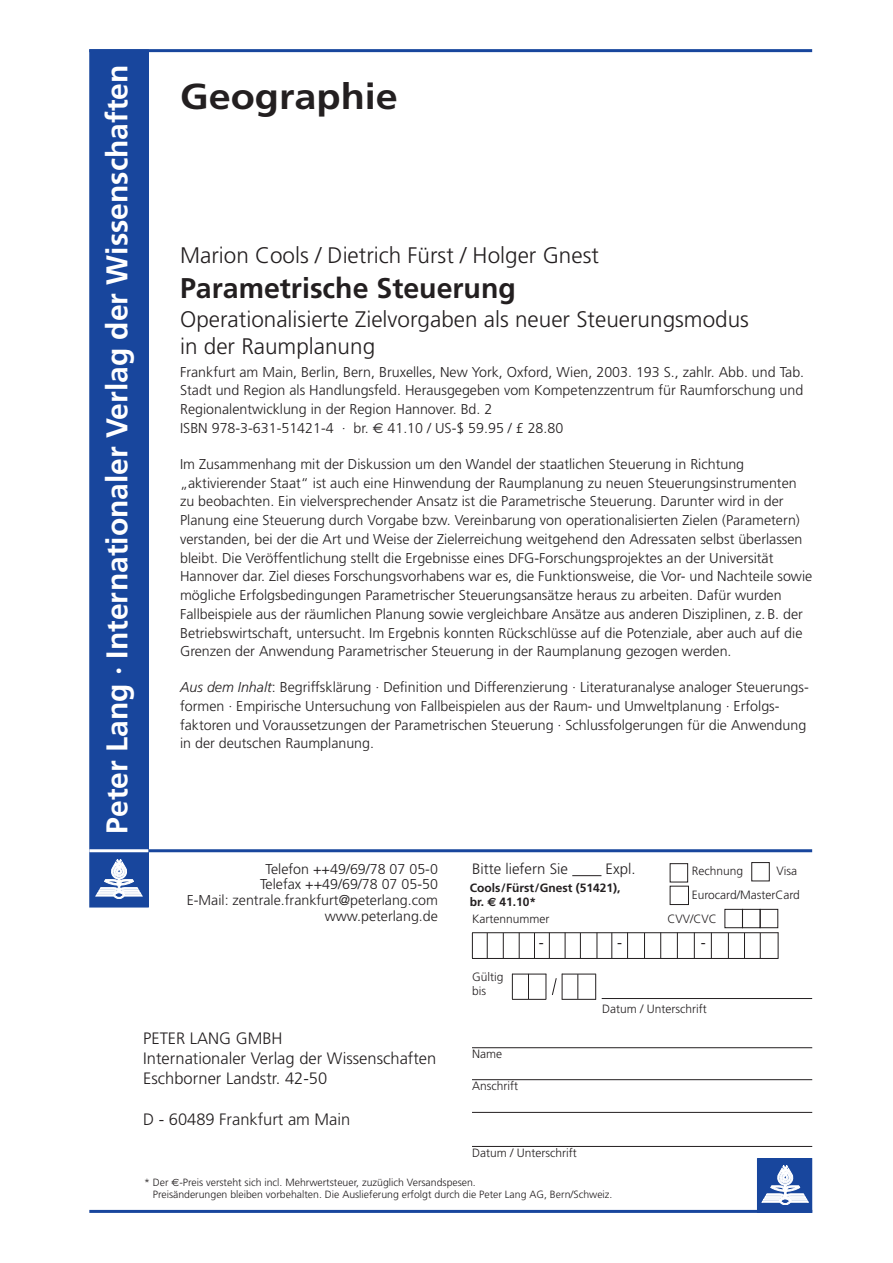
<style>
.page{position:relative;width:893px;height:1263px;background:#fff}
.page>*{position:absolute;margin:0;border:0;box-sizing:border-box;transform-origin:0 0}
._01_WB_Neuerscheinun{font:700 36px "Frutiger";color:#231f20;scale:1.1 1}
.t1{font:700 30px "Frutiger";color:#fff}
._02_WB_Autor{font:700 28.5px "Frutiger";color:#231f20}
._02_WB_Autor-2{font:300 22.5px/27px "Frutiger";color:#231f20}
.t2{font:300 16.5px "Frutiger";color:#231f20}
.t3{font:300 15px "Frutiger";color:#231f20}
.t4{font:15px "Times New Roman";color:#231f20}
._02_WB_Autor-3{font:300 14.25px/18.8px "Frutiger";color:#231f20}
.t5{font:300 14.25px "Frutiger CE";color:#231f20}
.t6{font:300 12px "Frutiger";color:#231f20}
.t7{font:300 12px "Frutiger CE";color:#231f20}
.t8{font:700 12px "Frutiger CE";color:#231f20}
.t9{font:700 12px "Frutiger";color:#231f20}
.t10{font:300 10.5px "Frutiger";color:#231f20}
.s1{font-family:"Euro Sans";font-weight:400}
.s2{font-style:italic}
.s3{font-family:"Frutiger CE"}
.s4{font-family:"Euro Sans"}
</style>
<div class="page">
<hr style="left:89px;top:849px;width:723px;height:3px;background:#18469d">
<hr style="left:89px;top:1210px;width:723px;height:3px;background:#18469d">
<div style="left:758px;top:1159px;width:53px;height:53px;background:#18469d"></div>
<div style="left:757px;top:1158px;width:55px;height:55px;border:2px solid #18469d"></div>
<div style="left:90px;top:50px;width:58px;height:857px;background:#18469d"></div>
<div style="left:89px;top:49px;width:60px;height:858px;border:2px solid #18469d"></div>
<div style="left:115px;top:667px;width:8px;height:8px;border:3px solid #18469d;border-radius:50%"></div>
<hr style="left:89px;top:49px;width:723px;height:3px;background:#18469d">
<hr style="left:472px;top:1079px;width:340px;height:1px;background:#231f20">
<hr style="left:472px;top:1112px;width:340px;height:1px;background:#231f20">
<hr style="left:472px;top:1047px;width:340px;height:1px;background:#231f20">
<hr style="left:89px;top:849px;width:59px;height:3px;background:#fff">
<div style="left:670px;top:886px;width:19px;height:19px;border:1px solid #231f20"></div>
<div style="left:670px;top:863px;width:18px;height:19px;border:1px solid #231f20"></div>
<div style="left:751px;top:862px;width:19px;height:19px;border:1px solid #231f20"></div>
<hr style="left:472px;top:958px;width:306px;height:1px;background:#231f20">
<hr style="left:472px;top:932px;width:306px;height:1px;background:#231f20">
<svg style="left:472px;top:933px;width:1px;height:25px"></svg>
<svg style="left:487px;top:933px;width:1px;height:25px"></svg>
<svg style="left:503px;top:933px;width:1px;height:25px"></svg>
<svg style="left:519px;top:933px;width:1px;height:25px"></svg>
<svg style="left:534px;top:933px;width:1px;height:25px"></svg>
<svg style="left:549px;top:933px;width:1px;height:25px"></svg>
<svg style="left:565px;top:932px;width:1px;height:26px"></svg>
<svg style="left:580px;top:933px;width:1px;height:25px"></svg>
<svg style="left:597px;top:932px;width:1px;height:26px"></svg>
<svg style="left:611px;top:933px;width:1px;height:25px"></svg>
<svg style="left:627px;top:932px;width:1px;height:26px"></svg>
<svg style="left:644px;top:933px;width:1px;height:25px"></svg>
<svg style="left:660px;top:932px;width:1px;height:26px"></svg>
<svg style="left:677px;top:932px;width:1px;height:26px"></svg>
<svg style="left:694px;top:932px;width:1px;height:26px"></svg>
<svg style="left:711px;top:932px;width:1px;height:26px"></svg>
<svg style="left:728px;top:933px;width:1px;height:25px"></svg>
<svg style="left:744px;top:933px;width:1px;height:25px"></svg>
<svg style="left:760px;top:933px;width:1px;height:25px"></svg>
<svg style="left:778px;top:932px;width:1px;height:26px"></svg>
<svg style="left:512px;top:975px;width:1px;height:24px"></svg>
<svg style="left:528px;top:975px;width:1px;height:24px"></svg>
<svg style="left:577px;top:975px;width:1px;height:24px"></svg>
<svg style="left:595px;top:975px;width:1px;height:24px"></svg>
<hr style="left:512px;top:974px;width:34px;height:1px;background:#231f20">
<hr style="left:512px;top:999px;width:34px;height:1px;background:#231f20">
<hr style="left:562px;top:974px;width:34px;height:1px;background:#231f20">
<hr style="left:562px;top:999px;width:34px;height:1px;background:#231f20">
<svg style="left:546px;top:974px;width:17px;height:25px"></svg>
<hr style="left:602px;top:998px;width:210px;height:1px;background:#231f20">
<hr style="left:472px;top:1146px;width:340px;height:1px;background:#231f20">
<svg style="left:762px;top:1165px;width:46px;height:40px"></svg>
<svg style="left:96px;top:859px;width:46px;height:40px"></svg>
<svg style="left:572px;top:875px;width:29px;height:1px"></svg>
<div style="left:760px;top:909px;width:18px;height:19px;border:1px solid #231f20"></div>
<div style="left:742px;top:909px;width:18px;height:19px;border:1px solid #231f20"></div>
<div style="left:724px;top:909px;width:19px;height:19px;border:1px solid #231f20"></div>
<p class="t1" style="left:99px;top:834px;width:771px;rotate:-90deg">Peter Lang · Internationaler Verlag der Wissenschaften</p>
<p class="_01_WB_Neuerscheinun" style="left:180px;top:75px;width:200px">Geographie</p>
<p class="_02_WB_Autor-2" style="left:180px;top:242px;width:420px">Marion Cools / Dietrich Fürst / Holger Gnest</p>
<p class="_02_WB_Autor" style="left:180px;top:271px;width:337px">Parametrische Steuerung</p>
<p class="_02_WB_Autor-2" style="left:180px;top:305px;width:570px">Operationalisierte Zielvorgaben als neuer Steuerungsmodus in der Raumplanung</p>
<p class="_02_WB_Autor-3" style="left:180px;top:362px;width:626px">Frankfurt am Main, Berlin, Bern, Bruxelles, New York, Oxford, Wien, 2003. 193 S., zahlr. Abb. und Tab.</p>
<p class="_02_WB_Autor-3" style="left:180px;top:381px;width:625px">Stadt und Region als Handlungsfeld. Herausgegeben vom Kompetenzzentrum für Raumforschung und<br>Regionalentwicklung in der Region Hannover. Bd. 2</p>
<p class="_02_WB_Autor-3" style="left:180px;top:419px;width:385px">ISBN 978-3-631-51421-4 · br. <span class="s1">E</span> 41.10 / US-$ 59.95 / £ 28.80</p>
<p class="_02_WB_Autor-3" style="left:180px;top:454px;width:634px">Im Zusammenhang mit der Diskussion um den Wandel der staatlichen Steuerung in Richtung „aktivierender Staat“ ist auch eine Hinwendung der Raum- planung zu neuen Steuerungs-instrumenten zu beobachten. Ein vielversprechender Ansatz ist die Parametrische Steuerung. Darunter wird in der Planung eine Steuerung durch Vorgabe bzw. Vereinbarung von operationalisierten Zielen (Parametern) verstanden, bei der die Art und Weise der Zielerreichung weitgehend den Adressaten selbst überlassen bleibt. Die Veröffentlichung stellt die Ergebnisse eines DFG-Forschungsprojektes an der Universität Hannover dar. Ziel dieses Forschungs-vorhabens war es, die Funktionsweise, die Vor- und Nachteile sowie mögliche Erfolgs-bedingungen Parametrischer Steuerungs-ansätze heraus zu arbeiten. Dafür wurden Fallbeispiele aus der räumlichen Planung sowie vergleichbare Ansätze aus anderen Disziplinen, z.B. der Betriebs-wirtschaft, untersucht. Im Ergebnis konnten Rückschlüsse auf die Potenziale, aber auch auf die Grenzen der Anwendung Parametrischer Steuerung in der Raumplanung gezogen werden.</p>
<p class="_02_WB_Autor-3" style="left:180px;top:678px;width:629px"><span class="s2">Aus dem Inhalt</span>: Begriffsklärung · Definition und Differenzierung · Literatur-analyse analoger Steuerungs&shy;formen · Empirische Untersuchung von Fallbeispielen aus der Raum- und Umweltplanung · Erfolgs&shy;faktoren und Voraussetzungen der Parametrischen Steuerung · Schlussfolgerungen für die Anwendung in der deutschen Raumplanung.</p>
<p class="_02_WB_Autor-3" style="left:266px;top:859px;width:174px">Telefon ++49/69/78 07 05-0</p>
<p class="t5" style="left:260px;top:876px;width:179px">Telefax ++49/69/78 07 05-50</p>
<p class="t5" style="left:187px;top:892px;width:253px">E-Mail: zentrale.frankfurt@peterlang.com</p>
<p class="t5" style="left:325px;top:908px;width:115px">www.peterlang.de</p>
<p class="t2" style="left:143px;top:1029px;width:141px">PETER LANG GMBH</p>
<p class="t2" style="left:143px;top:1049px;width:295px">Internationaler Verlag der Wissenschaften</p>
<p class="t2" style="left:143px;top:1069px;width:185px">Eschborner Landstr. 42-50</p>
<p class="t2" style="left:143px;top:1110px;width:209px">D - 60489 Frankfurt am Main</p>
<p class="t3" style="left:472px;top:860px;width:98px">Bitte liefern Sie</p>
<p class="t3" style="left:606px;top:860px;width:31px">Expl.</p>
<p class="t7" style="left:472px;top:912px;width:79px">Kartennummer</p>
<p class="t7" style="left:667px;top:912px;width:51px">CVV/CVC</p>
<p class="t6" style="left:692px;top:864px;width:53px">Rechnung</p>
<p class="t6" style="left:777px;top:864px;width:22px">Visa</p>
<p class="t6" style="left:692px;top:888px;width:110px">Eurocard/MasterCard</p>
<p class="t8" style="left:470px;top:880px;width:152px">Cools/Fürst/Gnest (51421),</p>
<p class="t9" style="left:470px;top:895px;width:68px"><span class="s3">br.</span> <span class="s4">€</span> 41.10<span class="s3">*</span></p>
<p class="t7" style="left:472px;top:969px;width:33px">Gültig</p>
<p class="t7" style="left:472px;top:984px;width:16px">bis</p>
<p class="t6" style="left:472px;top:1047px;width:31px">Name</p>
<p class="t6" style="left:472px;top:1079px;width:47px">Anschrift</p>
<p class="t4" style="left:539px;top:932px;width:6px">-</p>
<p class="t4" style="left:617px;top:932px;width:6px">-</p>
<p class="t4" style="left:701px;top:932px;width:6px">-</p>
<p class="t7" style="left:602px;top:1002px;width:106px">Datum / Unterschrift</p>
<p class="t6" style="left:472px;top:1146px;width:106px">Datum / Unterschrift</p>
<p class="t10" style="left:144px;top:1176px;width:333px">* Der <span class="s1">€</span>-Preis versteht sich incl. Mehrwertsteuer, zuzüglich Versandspesen.</p>
<p class="t10" style="left:153px;top:1189px;width:461px">Preis-änderungen bleiben vorbehalten. Die Auslieferung erfolgt durch die Peter Lang AG, Bern/Schweiz.</p>
</div>
